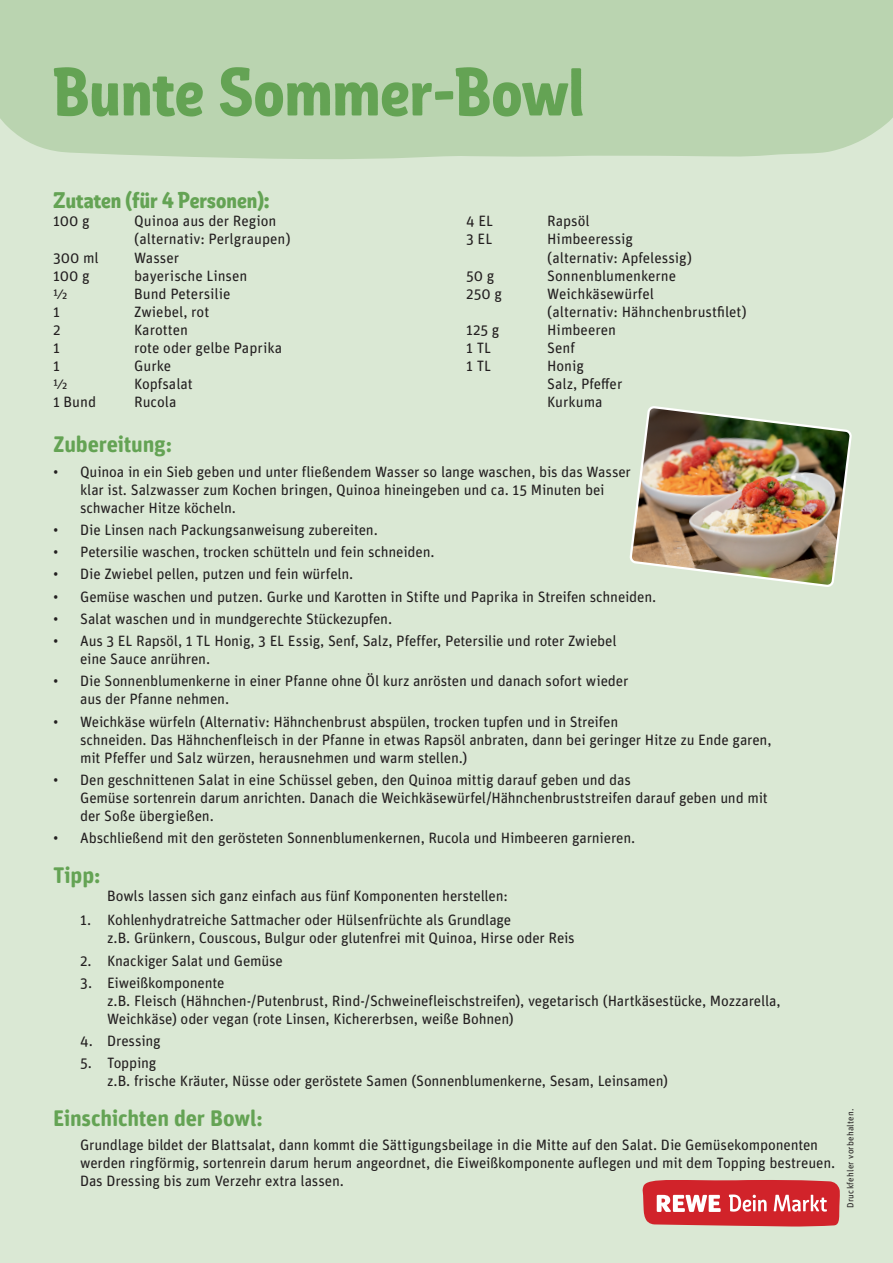
<style>
.page{position:relative;width:893px;height:1263px;background:#dae8d4}
.page>*{position:absolute;margin:0;border:0;box-sizing:border-box;transform-origin:0 0}
.t1{font:700 67.5px "REWE Mato";color:#64a354}
.t2{font:700 22.5px "Unit Rounded OT";letter-spacing:-.01em;color:#64a354}
.t3{font:700 22.5px "REWE Mato";color:#64a354}
.t4{font:15px/18px "Unit Rounded OT";letter-spacing:-.015em;color:#231f20}
.t5{font:9px "Unit Rounded OT";letter-spacing:.025em;color:#231f20}
</style>
<div class="page">
<div style="left:0;top:0;width:893px;height:159px;background:#bad4b0"></div>
<svg style="left:642px;top:1180px;width:198px;height:47px;background:#d84e52"></svg>
<img style="left:629px;top:406px;width:223px;height:181px">
<h1 class="t1" style="left:53px;top:38px;width:532px">Bunte Sommer-Bowl</h1>
<h2 class="t3" style="left:53px;top:183px;width:218px">Zutaten (für 4 Personen):</h2>
<p class="t4" style="left:53px;top:212px;width:38px">100 g</p>
<p class="t4" style="left:134px;top:212px;width:158px">Quinoa aus der Region (alternativ: Perlgraupen)</p>
<p class="t4" style="left:53px;top:248px;width:47px">300 ml</p>
<p class="t4" style="left:134px;top:248px;width:47px">Wasser</p>
<p class="t4" style="left:53px;top:266px;width:38px">100 g</p>
<p class="t4" style="left:134px;top:266px;width:115px">bayerische Linsen</p>
<p class="t4" style="left:53px;top:284px;width:16px">½</p>
<p class="t4" style="left:134px;top:284px;width:98px">Bund Petersilie</p>
<p class="t4" style="left:53px;top:302px;width:8px">1</p>
<p class="t4" style="left:134px;top:302px;width:77px">Zwiebel, rot</p>
<p class="t4" style="left:53px;top:320px;width:9px">2</p>
<p class="t4" style="left:134px;top:320px;width:55px">Karotten</p>
<p class="t4" style="left:53px;top:338px;width:8px">1</p>
<p class="t4" style="left:134px;top:338px;width:150px">rote oder gelbe Paprika</p>
<p class="t4" style="left:53px;top:356px;width:8px">1</p>
<p class="t4" style="left:134px;top:356px;width:39px">Gurke</p>
<p class="t4" style="left:53px;top:374px;width:16px">½</p>
<p class="t4" style="left:134px;top:374px;width:60px">Kopfsalat</p>
<p class="t4" style="left:53px;top:392px;width:45px">1 Bund</p>
<p class="t4" style="left:134px;top:392px;width:44px">Rucola</p>
<p class="t4" style="left:466px;top:212px;width:29px">4 EL</p>
<p class="t4" style="left:547px;top:212px;width:44px">Rapsöl</p>
<p class="t4" style="left:466px;top:230px;width:28px">3 EL</p>
<p class="t4" style="left:547px;top:230px;width:146px">Himbeeressig (alternativ: Apfelessig)</p>
<p class="t4" style="left:466px;top:266px;width:30px">50 g</p>
<p class="t4" style="left:547px;top:266px;width:130px">Sonnenblumenkerne</p>
<p class="t4" style="left:466px;top:284px;width:37px">250 g</p>
<p class="t4" style="left:547px;top:284px;width:201px">Weichkäsewürfel<br>(alternativ: Hähnchenbrustfilet)</p>
<p class="t4" style="left:466px;top:320px;width:35px">125 g</p>
<p class="t4" style="left:547px;top:320px;width:70px">Himbeeren</p>
<p class="t4" style="left:466px;top:338px;width:27px">1 TL</p>
<p class="t4" style="left:547px;top:338px;width:29px">Senf</p>
<p class="t4" style="left:466px;top:356px;width:27px">1 TL</p>
<p class="t4" style="left:547px;top:356px;width:77px">Honig<br>Salz, Pfeffer<br>Kurkuma</p>
<h2 class="t2" style="left:53px;top:430px;width:121px">Zubereitung:</h2>
<p class="t4" style="left:80px;top:462px;width:552px;text-indent:-27px">• Quinoa in ein Sieb geben und unter fließendem Wasser so lange waschen, bis das Wasser klar ist. Salzwasser zum Kochen bringen, Quinoa hineingeben und ca. 15 Minuten bei schwacher Hitze köcheln.</p>
<p class="t4" style="left:53px;top:520px;width:326px">• Die Linsen nach Packungsanweisung zubereiten.</p>
<p class="t4" style="left:53px;top:543px;width:383px">• Petersilie waschen, trocken schütteln und fein schneiden.</p>
<p class="t4" style="left:53px;top:565px;width:302px">• Die Zwiebel pellen, putzen und fein würfeln.</p>
<p class="t4" style="left:53px;top:587px;width:605px">• Gemüse waschen und putzen. Gurke und Karotten in Stifte und Paprika in Streifen schneiden.</p>
<p class="t4" style="left:53px;top:609px;width:341px">• Salat waschen und in mundgerechte Stückezupfen.</p>
<p class="t4" style="left:80px;top:632px;width:538px;text-indent:-27px">• Aus 3 EL Rapsöl, 1 TL Honig, 3 EL Essig, Senf, Salz, Pfeffer, Petersilie und roter Zwiebel eine Sauce anrühren.</p>
<p class="t4" style="left:80px;top:672px;width:550px;text-indent:-27px">• Die Sonnenblumenkerne in einer Pfanne ohne Öl kurz anrösten und danach sofort wieder aus der Pfanne nehmen.</p>
<p class="t4" style="left:80px;top:712px;width:693px;text-indent:-27px">• Weichkäse würfeln (Alternativ: Hähnchenbrust abspülen, trocken tupfen und in Streifen<br>schneiden. Das Hähnchenfleisch in der Pfanne in etwas Rapsöl anbraten, dann bei geringer Hitze zu Ende garen, mit Pfeffer und Salz würzen, herausnehmen und warm stellen.)</p>
<p class="t4" style="left:80px;top:770px;width:689px;text-indent:-27px">• Den geschnittenen Salat in eine Schüssel geben, den Quinoa mittig darauf geben und das<br>Gemüse sortenrein darum anrichten. Danach die Weichkäsewürfel/Hähnchenbruststreifen darauf geben und mit der Soße übergießen.</p>
<p class="t4" style="left:53px;top:829px;width:584px">• Abschließend mit den gerösteten Sonnenblumenkernen, Rucola und Himbeeren garnieren.</p>
<h2 class="t2" style="left:53px;top:861px;width:49px">Tipp:</h2>
<p class="t4" style="left:107px;top:886px;width:402px">Bowls lassen sich ganz einfach aus fünf Komponenten herstellen:</p>
<p class="t4" style="left:107px;top:911px;width:469px;text-indent:-27px">1. Kohlenhydratreiche Sattmacher oder Hülsenfrüchte als Grundlage<br>z.B. Grünkern, Couscous, Bulgur oder glutenfrei mit Quinoa, Hirse oder Reis</p>
<p class="t4" style="left:80px;top:951px;width:204px">2. Knackiger Salat und Gemüse</p>
<p class="t4" style="left:107px;top:973px;width:675px;text-indent:-27px">3. Eiweißkomponente<br>z.B. Fleisch (Hähnchen-/Putenbrust, Rind-/Schweinefleischstreifen), vegetarisch (Hartkäsestücke, Mozzarella,<br>Weichkäse) oder vegan (rote Linsen, Kichererbsen, weiße Bohnen)</p>
<p class="t4" style="left:80px;top:1032px;width:82px">4. Dressing</p>
<p class="t4" style="left:107px;top:1054px;width:562px;text-indent:-27px">5. Topping<br>z.B. frische Kräuter, Nüsse oder geröstete Samen (Sonnenblumenkerne, Sesam, Leinsamen)</p>
<h2 class="t2" style="left:53px;top:1104px;width:212px">Einschichten der Bowl:</h2>
<p class="t4" style="left:80px;top:1136px;width:757px">Grundlage bildet der Blattsalat, dann kommt die Sättigungsbeilage in die Mitte auf den Salat. Die Gemüsekomponenten werden ringförmig, sortenrein darum herum angeordnet, die Eiweißkomponente auflegen und mit dem Topping bestreuen.<br>Das Dressing bis zum Verzehr extra lassen.</p>
<p class="t5" style="left:845px;top:1208px;width:101px;rotate:-90deg">Druckfehler vorbehalten.</p>
</div>
